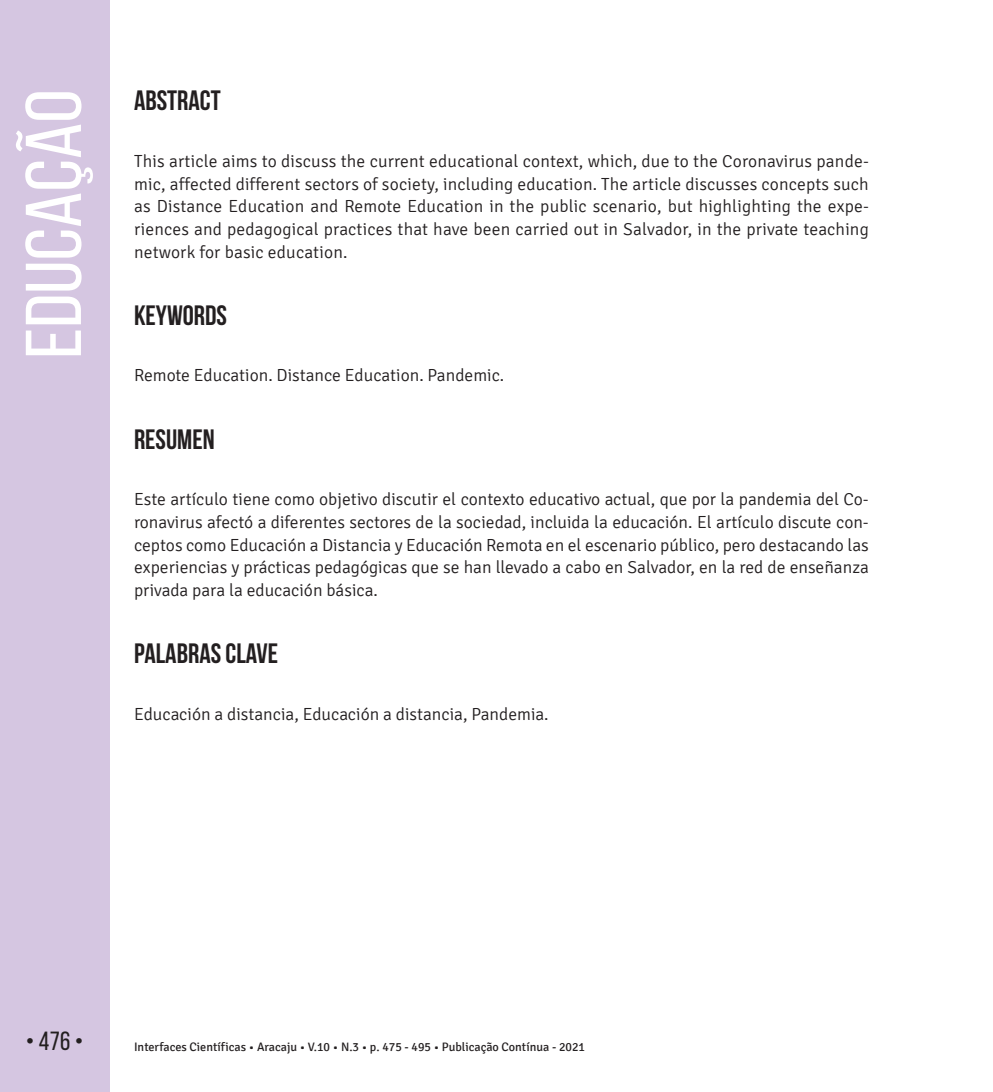
<style>
.page{position:relative;width:993px;height:1092px;background:#fff}
.page>*{position:absolute;margin:0;border:0;box-sizing:border-box;transform-origin:0 0}
.t1{font:78.75px "Bebas Neue";color:#fff;scale:1.09 1}
.t2{font:700 28px "Bebas Neue";color:#231f20}
.t3{font:26.25px "Bebas Neue";color:#231f20}
.t4{font:300 17.5px/22.8px "Signika";color:#231f20;text-align:justify}
.t5{font:12.25px "Signika";color:#231f20}
</style>
<div class="page">
<div style="left:0;top:0;width:109px;height:1091px;background:#d5c6e1"></div>
<h1 class="t1" style="left:11px;top:358px;width:248px;rotate:-90deg">EDUCAÇÃO</h1>
<h2 class="t2" style="left:134px;top:85px;width:88px">ABSTRACT</h2>
<p class="t4" style="left:134px;top:150px;width:736px">This article aims to discuss the current educational context, which, due to the Coronavirus pande&shy;mic, affected different sectors of society, including education. The article discusses concepts such as Distance Education and Remote Education in the public scenario, but highlighting the expe&shy;riences and pedagogical practices that have been carried out in Salvador, in the private teaching network for basic education.</p>
<h2 class="t2" style="left:134px;top:300px;width:94px">KEYWORDS</h2>
<p class="t4" style="left:134px;top:364px;width:371px">Remote Education. Distance Education. Pandemic.</p>
<h2 class="t2" style="left:134px;top:423px;width:82px">RESUMEN</h2>
<p class="t4" style="left:134px;top:488px;width:736px">Este artículo tiene como objetivo discutir el contexto educativo actual, que por la pandemia del Co&shy;ronavirus afectó a diferentes sectores de la sociedad, incluida la educación. El artículo discute con&shy;ceptos como Educación a Distancia y Educación Remota en el escenario público, pero destacando las experiencias y prácticas pedagógicas que se han llevado a cabo en Salvador, en la red de enseñanza privada para la educación básica.</p>
<h2 class="t2" style="left:134px;top:638px;width:146px">PALABRAS CLAVE</h2>
<p class="t4" style="left:134px;top:702px;width:416px">Educación a distancia, Educación a distancia, Pandemia.</p>
<h3 class="t3" style="left:26px;top:1026px;width:59px">• 476 •</h3>
<p class="t5" style="left:134px;top:1040px;width:452px">Interfaces Científicas • Aracaju • V.10 • N.3 • p. 475 - 495 • Publicação Contínua - 2021</p>
</div>
